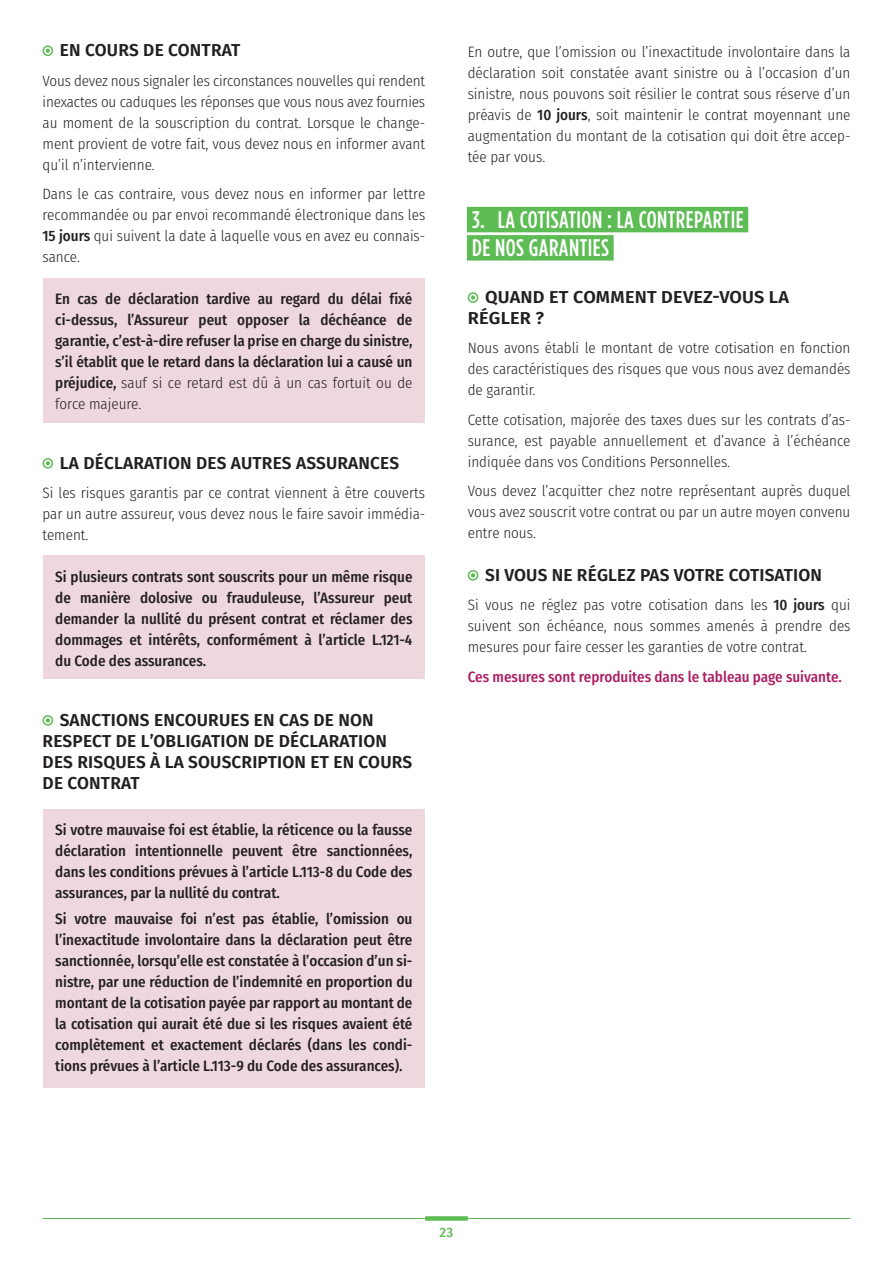
<style>
.page{position:relative;width:893px;height:1263px;background:#fff}
.page>*{position:absolute;margin:0;border:0;box-sizing:border-box;transform-origin:0 0}
.t1{font:500 24px/28.2px "Gotham Condensed";letter-spacing:.02em;color:#fff}
.t2{font:600 17.25px/21px "Fira Sans";letter-spacing:.01em;color:#231f20}
.t3{font:600 17.25px/21px "Fira Sans";letter-spacing:.01em;color:#231f20;scale:1.05 1}
.t4{font:300 15px/21px "Fira Sans Condensed";color:#231f20;text-align:justify}
.t5{font:500 15px/21px "Fira Sans Condensed";color:#231f20;text-align:justify}
.t6{font:500 15px "Fira Sans Condensed";color:#ac1f62}
.t7{font:500 13.5px "Fira Sans";color:#5ebc55}
.s1{font-weight:500}
.s2{font-weight:300}
</style>
<div class="page">
<div style="left:43px;top:278px;width:381px;height:145px;background:#eed7dd"></div>
<div style="left:43px;top:555px;width:381px;height:124px;background:#eed7dd"></div>
<div style="left:43px;top:809px;width:381px;height:279px;background:#eed7dd"></div>
<div style="left:43px;top:45px;width:10px;height:11px;border:2px solid #5ebc55;border-radius:50%"></div>
<svg style="left:46px;top:49px;width:4px;height:4px"></svg>
<div style="left:43px;top:458px;width:10px;height:11px;border:2px solid #5ebc55;border-radius:50%"></div>
<svg style="left:46px;top:461px;width:4px;height:4px"></svg>
<div style="left:43px;top:715px;width:10px;height:11px;border:2px solid #5ebc55;border-radius:50%"></div>
<svg style="left:46px;top:718px;width:4px;height:4px"></svg>
<div style="left:467px;top:207px;width:281px;height:25px;background:#5ebc55"></div>
<div style="left:467px;top:235px;width:147px;height:26px;background:#5ebc55"></div>
<div style="left:468px;top:292px;width:10px;height:11px;border:2px solid #5ebc55;border-radius:50%"></div>
<svg style="left:471px;top:295px;width:4px;height:5px"></svg>
<div style="left:468px;top:570px;width:10px;height:11px;border:2px solid #5ebc55;border-radius:50%"></div>
<svg style="left:471px;top:573px;width:4px;height:4px"></svg>
<hr style="left:43px;top:1218px;width:807px;height:1px;background:#5ebc55">
<div style="left:425px;top:1216px;width:43px;height:5px;background:#5ebc55"></div>
<p class="t2" style="left:60px;top:40px;width:182px">EN COURS DE CONTRAT</p>
<p class="t4" style="left:43px;top:70px;width:384px">Vous devez nous signaler les circonstances nouvelles qui rendent inexactes ou caduques les réponses que vous nous avez fournies au moment de la souscription du contrat. Lorsque le change&shy;ment provient de votre fait, vous devez nous en informer avant qu’il n’intervienne.</p>
<p class="t4" style="left:43px;top:183px;width:384px">Dans le cas contraire, vous devez nous en informer par lettre recommandée ou par envoi recommandé électronique dans les <span class="s1">15 jours</span> qui suivent la date à laquelle vous en avez eu connais&shy;sance.</p>
<p class="t5" style="left:55px;top:288px;width:359px">En cas de déclaration tardive au regard du délai fixé ci-dessus, l’Assureur peut opposer la déchéance de garantie, c’est-à-dire refuser la prise en charge du sinistre, s’il établit que le retard dans la déclaration lui a causé un préjudice, <span class="s2">sauf si ce retard est dû à un cas fortuit ou de force majeure.</span></p>
<p class="t2" style="left:60px;top:452px;width:341px">LA DÉCLARATION DES AUTRES ASSURANCES</p>
<p class="t4" style="left:43px;top:482px;width:384px">Si les risques garantis par ce contrat viennent à être couverts par un autre assureur, vous devez nous le faire savoir immédia&shy;tement.</p>
<p class="t5" style="left:55px;top:566px;width:359px">Si plusieurs contrats sont souscrits pour un même risque de manière dolosive ou frauduleuse, l’Assureur peut demander la nullité du présent contrat et réclamer des dommages et intérêts, conformément à l’article L.121-4 du Code des assurances.</p>
<p class="t2" style="left:43px;top:709px;width:371px;text-indent:17px">SANCTIONS ENCOURUES EN CAS DE NON<br>RESPECT DE L’OBLIGATION DE DÉCLARATION<br>DES RISQUES À LA SOUSCRIPTION ET EN COURS<br>DE CONTRAT</p>
<p class="t5" style="left:55px;top:819px;width:359px">Si votre mauvaise foi est établie, la réticence ou la fausse déclaration intentionnelle peuvent être sanctionnées, dans les conditions prévues à l’article L.113-8 du Code des assurances, par la nullité du contrat.</p>
<p class="t5" style="left:55px;top:907px;width:359px">Si votre mauvaise foi n’est pas établie, l’omission ou l’inexactitude involontaire dans la déclaration peut être sanctionnée, lorsqu’elle est constatée à l’occasion d’un si&shy;nistre, par une réduction de l’indemnité en proportion du montant de la cotisation payée par rapport au montant de la cotisation qui aurait été due si les risques avaient été complètement et exactement déclarés (dans les condi&shy;tions prévues à l’article L.113-9 du Code des assurances).</p>
<p class="t4" style="left:468px;top:41px;width:384px">En outre, que l’omission ou l’inexactitude involontaire dans la déclaration soit constatée avant sinistre ou à l’occasion d’un sinistre, nous pouvons soit résilier le contrat sous réserve d’un préavis de <span class="s1">10 jours</span>, soit maintenir le contrat moyennant une augmentation du montant de la cotisation qui doit être accep&shy;tée par vous.</p>
<h1 class="t1" style="left:472px;top:205px;width:273px">3. LA COTISATION : LA CONTREPARTIE<br>DE NOS GARANTIES</h1>
<p class="t3" style="left:468px;top:286px;width:307px;text-indent:17px">QUAND ET COMMENT DEVEZ-VOUS LA<br>RÉGLER ?</p>
<p class="t4" style="left:468px;top:337px;width:384px">Nous avons établi le montant de votre cotisation en fonction des caractéristiques des risques que vous nous avez demandés de garantir.</p>
<p class="t4" style="left:468px;top:409px;width:384px">Cette cotisation, majorée des taxes dues sur les contrats d’as&shy;surance, est payable annuellement et d’avance à l’échéance indiquée dans vos Conditions Personnelles.</p>
<p class="t4" style="left:468px;top:481px;width:384px">Vous devez l’acquitter chez notre représentant auprès duquel vous avez souscrit votre contrat ou par un autre moyen convenu entre nous.</p>
<p class="t2" style="left:485px;top:564px;width:338px">SI VOUS NE RÉGLEZ PAS VOTRE COTISATION</p>
<p class="t4" style="left:468px;top:594px;width:384px">Si vous ne réglez pas votre cotisation dans les <span class="s1">10 jours</span> qui suivent son échéance, nous sommes amenés à prendre des mesures pour faire cesser les garanties de votre contrat.</p>
<p class="t6" style="left:468px;top:664px;width:375px">Ces mesures sont reproduites dans le tableau page suivante.</p>
<p class="t7" style="left:440px;top:1222px;width:15px">23</p>
</div>
